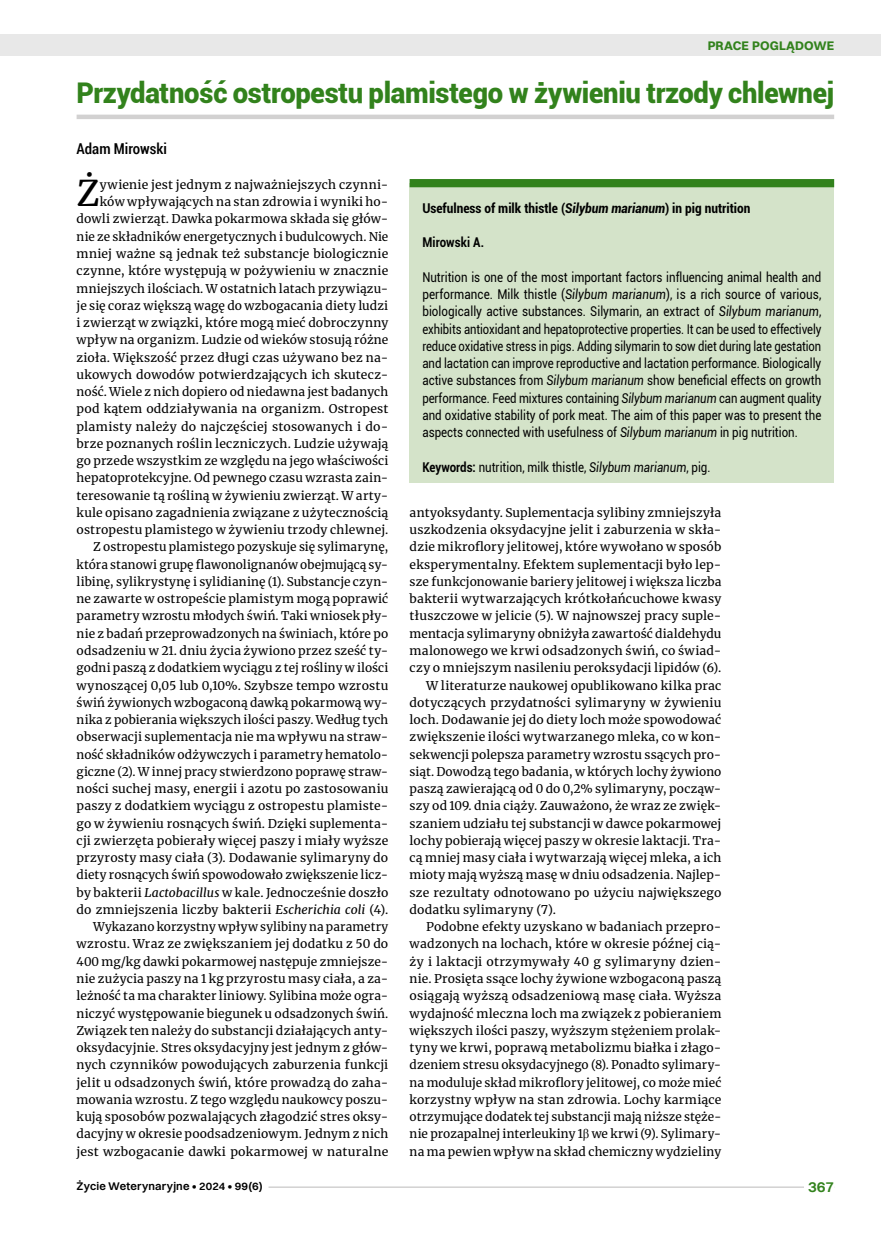
<style>
.page{position:relative;width:881px;height:1234px;background:#fff}
.page>*{position:absolute;margin:0;border:0;box-sizing:border-box;transform-origin:0 0}
.t1{font:35.25px "Merriweather";color:#000}
.t2{font:900 28.5px "Roboto";letter-spacing:-.01em;color:#32821c;scale:.96 1}
.t3{font:500 condensed 15px "Roboto";color:#000}
.t4{font:600 15px "Switzer";color:#32821c}
.t5{font:13.5px/17.2px "Roboto";color:#000;text-align:justify;scale:.85 1}
.t6{font:700 condensed 13.5px "Roboto";color:#000}
.t7{font:700 13.5px "Roboto";letter-spacing:.01em;color:#000;scale:.85 1}
.t8{font:700 12.6px "Switzer";color:#32821c}
.t9{font:12px/17.2px "Merriweather";letter-spacing:.015em;color:#000;text-align:right}
.t10{font:600 11.25px "Switzer";letter-spacing:.015em;color:#000}
.s1{font-style:italic}
.s2{font-weight:700}
</style>
<div class="page">
<hr style="left:77px;top:115px;width:756px;height:4px;background:#d2d1d1">
<div style="left:409px;top:183px;width:424px;height:299px;background:#d4e3c9"></div>
<div style="left:409px;top:179px;width:424px;height:8px;background:#32821c"></div>
<div style="left:0;top:35px;width:880px;height:21px;background:#e8e8e8"></div>
<hr style="left:268px;top:1186px;width:565px;height:1px;background:#d2d1d1">
<div style="left:804px;top:1178px;width:29px;height:15px;background:#fff"></div>
<p class="t8" style="left:707px;top:37px;width:128px">PRACE POGLĄDOWE</p>
<h2 class="t2" style="left:77px;top:72px;width:790px">Przydatność ostropestu plamistego w żywieniu trzody chlewnej</h2>
<p class="t3" style="left:77px;top:138px;width:92px">Adam Mirowski</p>
<h1 class="t1" style="left:77px;top:169px;width:25px">Ż</h1>
<p class="t9" style="left:77px;top:175px;width:313px">ywienie jest jednym z najważniejszych czynni&shy;ków wpływających na stan zdrowia i wyniki ho&shy;dowli zwierząt. Dawka pokarmowa składa się głów&shy;nie ze składników energetycznych i budulcowych. Nie mniej ważne są jednak też substancje biologicznie czynne, które występują w pożywieniu w znacznie mniejszych ilościach. W ostatnich latach przywiązu&shy;je się coraz większą wagę do wzbogacania diety ludzi i zwierząt w związki, które mogą mieć dobroczynny wpływ na organizm. Ludzie od wieków stosują różne zioła. Większość przez długi czas używano bez na&shy;ukowych dowodów potwierdzających ich skutecz&shy;ność. Wiele z nich dopiero od niedawna jest badanych pod kątem oddziaływania na organizm. Ostropest plamisty należy do najczęściej stosowanych i do&shy;brze poznanych roślin leczniczych. Ludzie używają go przede wszystkim ze względu na jego właściwości hepatoprotekcyjne. Od pewnego czasu wzrasta zain&shy;teresowanie tą rośliną w żywieniu zwierząt. W arty&shy;kule opisano zagadnienia związane z użytecznością ostropestu plamistego w żywieniu trzody chlewnej.<br>Z ostropestu plamistego pozyskuje się sylimarynę, która stanowi grupę flawonolignanów obejmującą sy&shy;libinę, sylikrystynę i sylidianinę (1). Substancje czyn&shy;ne zawarte w ostropeście plamistym mogą poprawić parametry wzrostu młodych świń. Taki wniosek pły&shy;nie z badań przeprowadzonych na świniach, które po odsadzeniu w 21. dniu życia żywiono przez sześć ty&shy;godni paszą z dodatkiem wyciągu z tej rośliny w ilości wynoszącej 0,05 lub 0,10%. Szybsze tempo wzrostu świń żywionych wzbogaconą dawką pokarmową wy&shy;nika z pobierania większych ilości paszy. Według tych obserwacji suplementacja nie ma wpływu na straw&shy;ność składników odżywczych i parametry hematolo&shy;giczne (2). W innej pracy stwierdzono poprawę straw&shy;ności suchej masy, energii i azotu po zastosowaniu paszy z dodatkiem wyciągu z ostropestu plamiste&shy;go w żywieniu rosnących świń. Dzięki suplementa&shy;cji zwierzęta pobierały więcej paszy i miały wyższe przyrosty masy ciała (3). Dodawanie sylimaryny do diety rosnących świń spowodowało zwiększenie licz&shy;by bakterii <span class="s1">Lactobacillus</span> w kale. Jednocześnie doszło do zmniejszenia liczby bakterii <span class="s1">Escherichia coli</span> (4).<br>Wykazano korzystny wpływ sylibiny na parametry wzrostu. Wraz ze zwiększaniem jej dodatku z 50 do 400 mg/kg dawki pokarmowej następuje zmniejsze&shy;nie zużycia paszy na 1 kg przyrostu masy ciała, a za&shy;leżność ta ma charakter liniowy. Sylibina może ogra&shy;niczyć występowanie biegunek u odsadzonych świń.<br>Związek ten należy do substancji działających anty&shy;oksydacyjnie. Stres oksydacyjny jest jednym z głów&shy;nych czynników powodujących zaburzenia funkcji jelit u odsadzonych świń, które prowadzą do zaha&shy;mowania wzrostu. Z tego względu naukowcy poszu&shy;kują sposobów pozwalających złagodzić stres oksy&shy;dacyjny w okresie poodsadzeniowym. Jednym z nich jest wzbogacanie dawki pokarmowej w naturalne</p>
<p class="t6" style="left:422px;top:198px;width:329px">Usefulness of milk thistle (<span class="s1">Silybum marianum</span>) in pig nutrition</p>
<p class="t7" style="left:422px;top:233px;width:74px">Mirowski A.</p>
<p class="t5" style="left:422px;top:268px;width:471px">Nutrition is one of the most important factors influencing animal health and performance. Milk thistle (<span class="s1">Silybum marianum</span>), is a rich source of various, biologically active substances. Silymarin, an extract of <span class="s1">Silybum marianum</span>, exhibits antioxidant and hepatoprotective properties. It can be used to effectively reduce oxidative stress in pigs. Adding silymarin to sow diet during late gestation and lactation can improve reproductive and lactation performance. Biologically active substances from <span class="s1">Silybum marianum</span> show beneficial effects on growth performance. Feed mixtures containing <span class="s1">Silybum marianum</span> can augment quality and oxidative stability of pork meat. The aim of this paper was to present the aspects connected with usefulness of <span class="s1">Silybum marianum</span> in pig nutrition.</p>
<p class="t5" style="left:422px;top:457px;width:340px"><span class="s2">Keywords:</span> nutrition, milk thistle, <span class="s1">Silybum marianum</span>, pig.</p>
<p class="t9" style="left:409px;top:503px;width:313px">antyoksydanty. Suplementacja sylibiny zmniejszyła</p>
<p class="t9" style="left:409px;top:520px;width:313px">uszkodzenia oksydacyjne jelit i zaburzenia w skła-</p>
<p class="t9" style="left:409px;top:538px;width:313px">dzie mikroflory jelitowej, które wywołano w sposób</p>
<p class="t9" style="left:409px;top:555px;width:313px">eksperymentalny. Efektem suplementacji było lep-</p>
<p class="t9" style="left:409px;top:572px;width:313px">sze funkcjonowanie bariery jelitowej i większa liczba</p>
<p class="t9" style="left:409px;top:589px;width:313px">bakterii wytwarzających krótkołańcuchowe kwasy</p>
<p class="t9" style="left:409px;top:607px;width:313px">tłuszczowe w jelicie (5). W najnowszej pracy suple-</p>
<p class="t9" style="left:409px;top:624px;width:313px">mentacja sylimaryny obniżyła zawartość dialdehydu</p>
<p class="t9" style="left:409px;top:641px;width:313px">malonowego we krwi odsadzonych świń, co świad-</p>
<p class="t9" style="left:409px;top:658px;width:313px">czy o mniejszym nasileniu peroksydacji lipidów (6).</p>
<p class="t9" style="left:426px;top:676px;width:296px">W literaturze naukowej opublikowano kilka prac</p>
<p class="t9" style="left:409px;top:693px;width:313px">dotyczących przydatności sylimaryny w żywieniu</p>
<p class="t9" style="left:409px;top:710px;width:313px">loch. Dodawanie jej do diety loch może spowodować</p>
<p class="t9" style="left:409px;top:727px;width:313px">zwiększenie ilości wytwarzanego mleka, co w kon-</p>
<p class="t9" style="left:409px;top:745px;width:313px">sekwencji polepsza parametry wzrostu ssących pro-</p>
<p class="t9" style="left:409px;top:762px;width:313px">siąt. Dowodzą tego badania, w których lochy żywiono</p>
<p class="t9" style="left:409px;top:779px;width:313px">paszą zawierającą od 0 do 0,2% sylimaryny, począw-</p>
<p class="t9" style="left:409px;top:796px;width:313px">szy od 109. dnia ciąży. Zauważono, że wraz ze zwięk-</p>
<p class="t9" style="left:409px;top:814px;width:313px">szaniem udziału tej substancji w dawce pokarmowej</p>
<p class="t9" style="left:409px;top:831px;width:313px">lochy pobierają więcej paszy w okresie laktacji. Tra-</p>
<p class="t9" style="left:409px;top:848px;width:313px">cą mniej masy ciała i wytwarzają więcej mleka, a ich</p>
<p class="t9" style="left:409px;top:865px;width:313px">mioty mają wyższą masę w dniu odsadzenia. Najlep-</p>
<p class="t9" style="left:409px;top:883px;width:313px">sze rezultaty odnotowano po użyciu największego</p>
<p class="t9" style="left:409px;top:900px;width:148px">dodatku sylimaryny (7).</p>
<p class="t9" style="left:426px;top:917px;width:296px">Podobne efekty uzyskano w badaniach przepro-</p>
<p class="t9" style="left:409px;top:934px;width:313px">wadzonych na lochach, które w okresie późnej cią-</p>
<p class="t9" style="left:409px;top:952px;width:313px">ży i laktacji otrzymywały 40 g sylimaryny dzien-</p>
<p class="t9" style="left:409px;top:969px;width:313px">nie. Prosięta ssące lochy żywione wzbogaconą paszą</p>
<p class="t9" style="left:409px;top:986px;width:313px">osiągają wyższą odsadzeniową masę ciała. Wyższa</p>
<p class="t9" style="left:409px;top:1003px;width:313px">wydajność mleczna loch ma związek z pobieraniem</p>
<p class="t9" style="left:409px;top:1021px;width:313px">większych ilości paszy, wyższym stężeniem prolak-</p>
<p class="t9" style="left:409px;top:1038px;width:313px">tyny we krwi, poprawą metabolizmu białka i złago-</p>
<p class="t9" style="left:409px;top:1055px;width:313px">dzeniem stresu oksydacyjnego (8). Ponadto sylimary-</p>
<p class="t9" style="left:409px;top:1072px;width:313px">na moduluje skład mikroflory jelitowej, co może mieć</p>
<p class="t9" style="left:409px;top:1090px;width:313px">korzystny wpływ na stan zdrowia. Lochy karmiące</p>
<p class="t9" style="left:409px;top:1107px;width:313px">otrzymujące dodatek tej substancji mają niższe stęże-</p>
<p class="t9" style="left:409px;top:1124px;width:313px">nie prozapalnej interleukiny 1 we krwi (9). Sylimary-</p>
<p class="t9" style="left:409px;top:1141px;width:313px">na ma pewien wpływ na skład chemiczny wydzieliny</p>
<p class="t10" style="left:77px;top:1179px;width:187px">Życie Weterynaryjne • 2024 • 99(6)</p>
<p class="t4" style="left:807px;top:1177px;width:27px">367</p>
</div>
